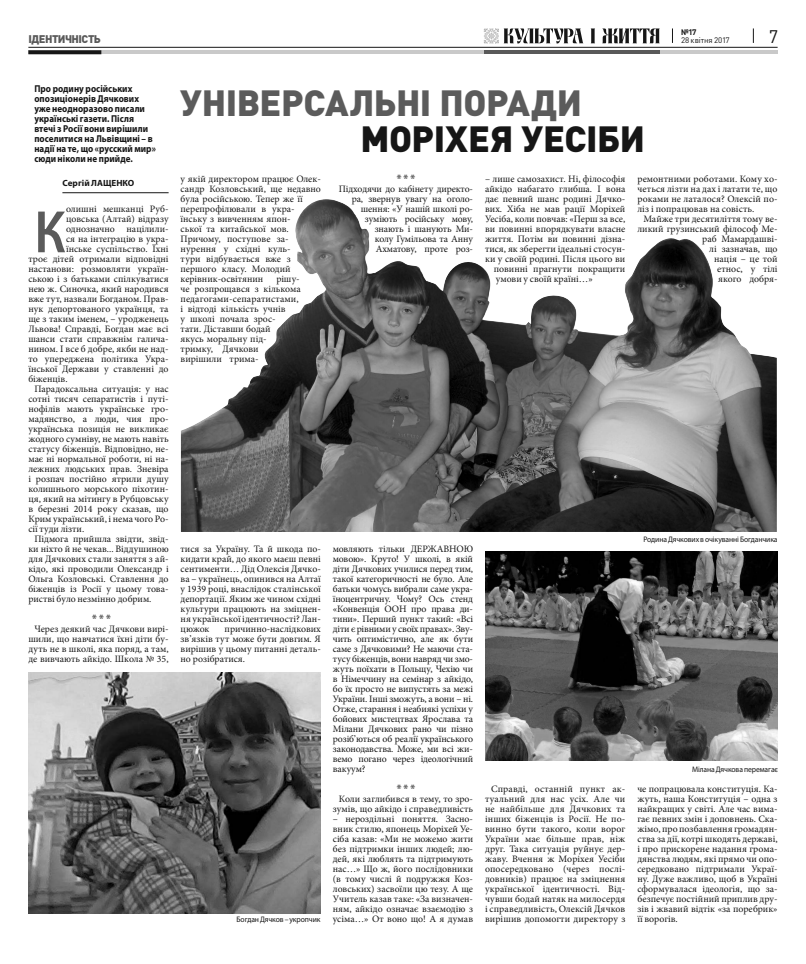
<style>
.page{position:relative;width:806px;height:964px;background:#fff}
.page>*{position:absolute;margin:0;border:0;box-sizing:border-box;transform-origin:0 0}
.BUKVICA{font:600 60.3px "Myriad Pro";color:#5b5b5b;scale:.89 1}
.ZAGOLOVOK_1{font:900 36px/36px "DIN Pro";letter-spacing:-.015em;color:#5b5b5b}
.t1{font:18px "DIN Pro";color:#161616}
.naz_Rubriki{font:900 11px "DIN Pro";letter-spacing:-.045em;color:#595959}
.КЖ_колонка_ЗАГОЛ_1{font:900 11px "Myriad Pro";color:#5b5b5b;scale:.91 1}
.КЖ_текст_9_10___Bold{font:700 10px/10px "Myriad Pro";letter-spacing:.005em;color:#161616;scale:.9 1}
.КЖ_текст_9_10{font:9.8px/10px "Minion Pro";color:#161616;text-align:justify}
.BUKVICA-2{font:9.8px "Minion Pro";color:#161616}
.КЖ_АВТОР_Верх{font:700 9px "Myriad Pro";letter-spacing:.005em;color:#161616}
.КЖ_АВТОР_низ{font:8px "Myriad Pro";letter-spacing:-.015em;color:#161616;scale:.95 1}
.t2{font:8px "DIN Pro";letter-spacing:-.01em;color:#161616}
.t3{font:700 8px "DIN Pro";color:#161616}
.s1{color:#161616}
</style>
<div class="page">
<svg style="left:483px;top:28px;width:176px;height:16px"></svg>
<hr style="left:28px;top:47px;width:749px;height:1px;background:#161616">
<svg style="left:752px;top:28px;width:1px;height:15px"></svg>
<svg style="left:672px;top:28px;width:1px;height:15px"></svg>
<hr style="left:28px;top:50px;width:749px;height:4px;background:#c9c9c9">
<hr style="left:483px;top:50px;width:176px;height:4px;background:#595959">
<svg style="left:28px;top:50px;width:73px;height:4px"></svg>
<hr style="left:62px;top:193px;width:106px;height:1px;background:#161616">
<img style="left:181px;top:199px;width:595px;height:333px">
<img style="left:485px;top:552px;width:291px;height:209px">
<img style="left:28px;top:672px;width:292px;height:241px">
<p class="t3" style="left:680px;top:27px;width:17px">№17</p>
<p class="naz_Rubriki" style="left:28px;top:32px;width:74px">ІДЕНТИЧНІСТЬ</p>
<p class="t2" style="left:680px;top:35px;width:50px">28 квітня 2017</p>
<p class="t1" style="left:768px;top:24px;width:11px">7</p>
<p class="КЖ_текст_9_10___Bold" style="left:34px;top:84px;width:136px">Про родину російських опозиціонерів Дячкових уже неодноразово писали українські газети. Після втечі з Росії вони вирішили поселитися на Львівщині – в надії на те, що «русский мир» сюди ніколи не прийде.</p>
<p class="КЖ_АВТОР_Верх" style="left:62px;top:177px;width:73px">Сергій ЛАЩЕНКО</p>
<p class="BUKVICA" style="left:34px;top:194px;width:36px">К</p>
<p class="BUKVICA-2" style="left:66px;top:203px;width:104px">олишні мешканці Руб-</p>
<p class="BUKVICA-2" style="left:66px;top:213px;width:104px">цовська (Алтай) відразу</p>
<p class="BUKVICA-2" style="left:66px;top:223px;width:104px">однозначно націлили-</p>
<p class="BUKVICA-2" style="left:66px;top:233px;width:104px">ся на інтеграцію в укра-</p>
<p class="BUKVICA-2" style="left:66px;top:242px;width:104px">їнське суспільство. Їхні</p>
<p class="BUKVICA-2" style="left:28px;top:252px;width:142px">троє дітей отримали відповідні</p>
<p class="BUKVICA-2" style="left:28px;top:262px;width:142px">настанови: розмовляти україн-</p>
<p class="BUKVICA-2" style="left:28px;top:272px;width:142px">ською і з батьками спілкуватися</p>
<p class="BUKVICA-2" style="left:28px;top:282px;width:142px">нею ж. Синочка, який народився</p>
<p class="BUKVICA-2" style="left:28px;top:292px;width:142px">вже тут, назвали Богданом. Прав-</p>
<p class="BUKVICA-2" style="left:28px;top:302px;width:142px">нук депортованого українця, та</p>
<p class="BUKVICA-2" style="left:28px;top:312px;width:142px">ще з таким іменем, – уродженець</p>
<p class="BUKVICA-2" style="left:28px;top:322px;width:142px">Львова! Справді, Богдан має всі</p>
<p class="BUKVICA-2" style="left:28px;top:332px;width:142px">шанси стати справжнім галича-</p>
<p class="BUKVICA-2" style="left:28px;top:342px;width:142px">нином. І все б добре, якби не над-</p>
<p class="BUKVICA-2" style="left:28px;top:352px;width:142px">то упереджена політика Укра-</p>
<p class="BUKVICA-2" style="left:28px;top:362px;width:142px">їнської Держави у ставленні до</p>
<p class="BUKVICA-2" style="left:28px;top:372px;width:41px">біженців.</p>
<p class="КЖ_текст_9_10" style="left:28px;top:384px;width:142px;text-indent:6px">Парадоксальна ситуація: у нас сотні тисяч сепаратистів і путі&shy;нофілів мають українське гро&shy;мадянство, а люди, чия про&shy;українська позиція не викликає жодного сумніву, не мають навіть статусу біженців. Відповідно, не&shy;має ні нормальної роботи, ні на&shy;лежних людських прав. Зневіра і розпач постійно ятрили душу колишнього морського піхотин&shy;ця, який на мітингу в Рубцовську в березні 2014 року сказав, що Крим український, і нема чого Ро&shy;сії туди лізти.</p>
<p class="КЖ_текст_9_10" style="left:28px;top:534px;width:142px;text-indent:6px">Підмога прийшла звідти, звід&shy;ки ніхто й не чекав... Віддушиною для Дячкових стали заняття з ай&shy;кідо, які проводили Олександр і Ольга Козловські. Ставлення до біженців із Росії у цьому това&shy;ристві було незмінно добрим.</p>
<p class="КЖ_колонка_ЗАГОЛ_1" style="left:92px;top:611px;width:22px">* * *</p>
<p class="КЖ_текст_9_10" style="left:28px;top:624px;width:142px;text-indent:6px">Через деякий час Дячкови вирі&shy;шили, що навчатися їхні діти бу&shy;дуть не в школі, яка поряд, а там, де вивчають айкідо. Школа № 35,</p>
<p class="ZAGOLOVOK_1" style="left:360px;top:83px;width:286px;text-indent:-180px">УНІВЕРСАЛЬНІ ПОРАДИ<br><span class="s1">МОРІХЕЯ УЕСІБИ</span></p>
<p class="КЖ_текст_9_10" style="left:180px;top:174px;width:142px;text-align:left">у якій директором працює Олек&shy;сандр Козловський, ще недавно була російською. Тепер же її перепрофілювали в укра&shy;їнську з вивченням япон-<br>ської та китайської мов.<br>Причому, поступове за&shy;нурення у східні куль-<br>тури відбувається вже з першого класу. Молодий керівник-освітянин</p>
<p class="КЖ_текст_9_10" style="left:180px;top:274px;width:122px;text-align:left;text-indent:96px">рішу&shy;че розпрощався з кількома педагогами-сепаратистами, і відтоді кількість учнів<br>у школі почала зрос-<br>тати. Діставши бодай<br>якусь моральну під&shy;тримку, Дячкови вирішили трима-</p>
<p class="КЖ_колонка_ЗАГОЛ_1" style="left:396px;top:171px;width:22px">* * *</p>
<p class="КЖ_текст_9_10" style="left:338px;top:184px;width:136px;text-align:right">Підходячи до кабінету директо&shy;ра, звернув увагу на оголо&shy;шення: «У нашій школі ро&shy;зуміють російську мову, знають і шанують Ми-<br>колу Гумільова та Анну<br>Ахматову, проте роз-</p>
<p class="КЖ_текст_9_10" style="left:485px;top:174px;width:142px">– лише самозахист. Ні, філософія</p>
<p class="КЖ_текст_9_10" style="left:485px;top:184px;width:142px">айкідо набагато глибша. І вона</p>
<p class="КЖ_текст_9_10" style="left:485px;top:194px;width:142px">дає певний шанс родині Дячко-</p>
<p class="КЖ_текст_9_10" style="left:485px;top:204px;width:142px">вих. Хіба не мав рації Моріхей</p>
<p class="КЖ_текст_9_10" style="left:485px;top:214px;width:142px">Уесіба, коли повчав: «Перш за все,</p>
<p class="КЖ_текст_9_10" style="left:485px;top:224px;width:142px">ви повинні впорядкувати власне</p>
<p class="КЖ_текст_9_10" style="left:485px;top:234px;width:142px">життя. Потім ви повинні дізна-</p>
<p class="КЖ_текст_9_10" style="left:485px;top:244px;width:142px">тися, як зберегти ідеальні стосун-</p>
<p class="КЖ_текст_9_10" style="left:485px;top:254px;width:142px">ки у своїй родині. Після цього ви</p>
<p class="КЖ_текст_9_10" style="left:493px;top:264px;width:133px">повинні прагнути покращити</p>
<p class="КЖ_текст_9_10" style="left:495px;top:274px;width:98px">умови у своїй країні…»</p>
<p class="КЖ_текст_9_10" style="left:637px;top:174px;width:142px">ремонтними роботами. Кому хо&shy;четься лізти на дах і латати те, що роками не латалося? Олексій по&shy;ліз і попрацював на совість.</p>
<p class="КЖ_текст_9_10" style="left:637px;top:214px;width:142px;text-align:right">Майже три десятиліття тому ве&shy;ликий грузинський філософ Ме&shy;раб Мамардашві-<br>лі зазначав, що<br>нація – це той<br>етнос, у тілі<br>якого добря-</p>
<p class="КЖ_текст_9_10" style="left:180px;top:544px;width:142px">тися за Україну. Та й шкода по&shy;кидати край, до якого маєш певні сентименти… Дід Олексія Дячко&shy;ва – українець, опинився на Алтаї у 1939 році, внаслідок сталінської депортації. Яким же чином східні культури працюють на зміцнен&shy;ня української ідентичності? Лан&shy;цюжок</p>
<p class="КЖ_текст_9_10" style="left:180px;top:624px;width:142px;text-indent:44px">причинно-наслідкових зв’язків тут може бути довгим. Я вирішив у цьому питанні деталь&shy;но розібратися.</p>
<p class="КЖ_АВТОР_низ" style="left:236px;top:915px;width:90px">Богдан Дячков – укропчик</p>
<p class="КЖ_текст_9_10" style="left:332px;top:544px;width:142px">мовляють тільки ДЕРЖАВНОЮ мовою». Круто! У школі, в якій діти Дячкових училися перед тим, такої категоричності не було. Але батьки чомусь вибрали саме укра&shy;їноцентричну. Чому? Ось стенд «Конвенція ООН про права ди&shy;тини». Перший пункт такий: «Всі діти є рівними у своїх правах». Зву&shy;чить оптимістично, але як бути саме з Дячковими? Не маючи ста&shy;тусу біженців, вони навряд чи змо&shy;жуть поїхати в Польщу, Чехію чи в Німеччину на семінар з айкідо, бо їх просто не випустять за межі України. Інші зможуть, а вони – ні.<br>Отже, старання і неабиякі успіхи у бойових мистецтвах Ярослава та Мілани Дячкових рано чи пізно розіб’ються об реалії українського законодавства. Може, ми всі жи&shy;вемо погано через ідеологічний вакуум?</p>
<p class="КЖ_колонка_ЗАГОЛ_1" style="left:396px;top:781px;width:22px">* * *</p>
<p class="КЖ_текст_9_10" style="left:332px;top:794px;width:142px;text-align:right">Коли заглибився в тему, то зро&shy;зумів, що айкідо і справедливість</p>
<p class="КЖ_текст_9_10" style="left:332px;top:814px;width:142px">– нероздільні поняття. Засно&shy;вник стилю, японець Моріхей Уе&shy;сіба казав: «Ми не можемо жити без підтримки інших людей; лю&shy;дей, які люблять та підтримують нас…» Що ж, його послідовники (в тому числі й подружжя Коз&shy;ловських) засвоїли цю тезу. А ще Учитель казав таке: «За визначен&shy;ням, айкідо означає взаємодію з усіма…» От воно що! А я думав</p>
<p class="КЖ_текст_9_10" style="left:485px;top:784px;width:142px;text-indent:6px">Справді, останній пункт ак&shy;туальний для нас усіх. Але чи не найбільше для Дячкових та інших біженців із Росії. Не по&shy;винно бути такого, коли ворог України має більше прав, ніж друг. Така ситуація руйнує дер&shy;жаву. Вчення ж Моріхея Уесіби опосередковано (через послі&shy;довників) працює на зміцнення української ідентичності. Від&shy;чувши бодай натяк на милосердя і справедливість, Олексій Дячков вирішив допомогти директору з</p>
<p class="КЖ_АВТОР_низ" style="left:643px;top:535px;width:143px">Родина Дячкових в очікуванні Богданчика</p>
<p class="КЖ_АВТОР_низ" style="left:691px;top:765px;width:92px">Мілана Дячкова перемагає</p>
<p class="КЖ_текст_9_10" style="left:637px;top:784px;width:142px">че попрацювала конституція. Ка&shy;жуть, наша Конституція – одна з найкращих у світі. Але час вима&shy;гає певних змін і доповнень. Ска&shy;жімо, про позбавлення громадян&shy;ства за дії, котрі шкодять державі, і про прискорене надання грома&shy;дянства людям, які прямо чи опо&shy;середковано підтримали Украї&shy;ну. Дуже важливо, щоб в Україні сформувалася ідеологія, що за&shy;безпечує постійний приплив дру&shy;зів і жвавий відтік «за поребрик» її ворогів.</p>
</div>
